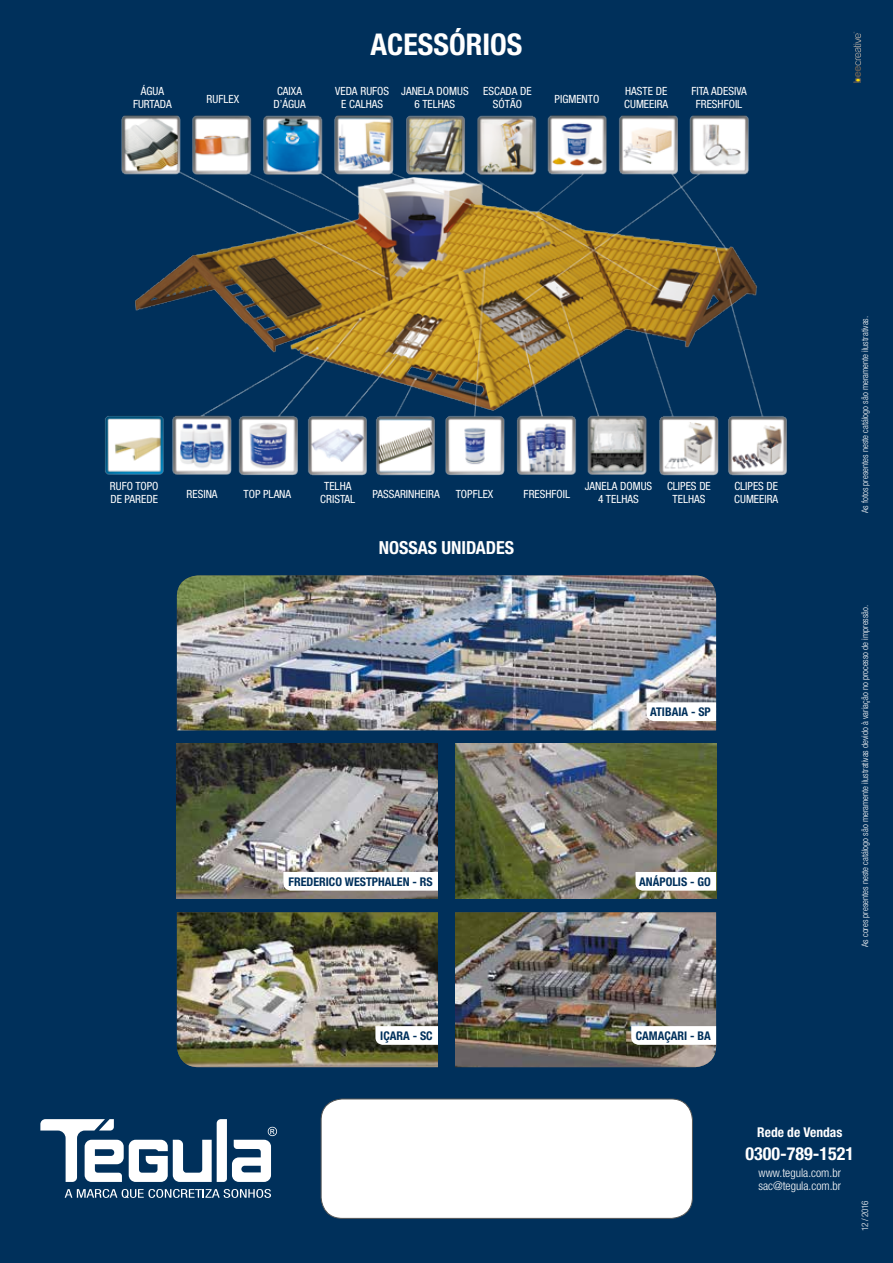
<style>
.page{position:relative;width:893px;height:1263px;background:#00305b}
.page>*{position:absolute;margin:0;border:0;box-sizing:border-box;transform-origin:0 0}
.t1{font:700 condensed 30px "Helvetica Neue";color:#fff}
.t2{font:700 condensed 18px "Helvetica Neue";color:#fff}
.t3{font:700 condensed 13.5px "Helvetica Neue";color:#fff}
.t4{font:700 condensed 12px "Helvetica Neue";color:#00305b}
.t5{font:300 condensed 12px/13.5px "Helvetica Neue";color:#fff}
.t6{font:condensed 11.25px/12.9px "Helvetica Neue";color:#fff;text-align:center}
.t7{font:300 condensed 9px "Helvetica Neue";color:#fff}
</style>
<div class="page">
<svg style="left:65px;top:1189px;width:206px;height:9px"></svg>
<svg style="left:40px;top:1119px;width:237px;height:63px"></svg>
<div style="left:321px;top:1099px;width:371px;height:119px;background:#fff;border-radius:21px"></div>
<div style="left:321px;top:1098px;width:372px;height:121px;border:1px solid #575756;border-radius:21px"></div>
<img style="left:177px;top:575px;width:539px;height:155px">
<img style="left:177px;top:744px;width:261px;height:155px">
<img style="left:455px;top:744px;width:261px;height:155px">
<svg style="left:647px;top:702px;width:69px;height:19px"></svg>
<div style="left:635px;top:872px;width:81px;height:19px;background:#fff"></div>
<div style="left:283px;top:872px;width:155px;height:19px;background:#fff"></div>
<img style="left:455px;top:912px;width:261px;height:155px">
<img style="left:177px;top:912px;width:261px;height:155px">
<svg style="left:853px;top:32px;width:8px;height:51px"></svg>
<img style="left:105px;top:115px;width:682px;height:361px">
<h1 class="t1" style="left:371px;top:26px;width:153px">ACESSÓRIOS</h1>
<p class="t6" style="left:133px;top:85px;width:40px">ÁGUA<br>FURTADA</p>
<p class="t6" style="left:207px;top:92px;width:34px">RUFLEX</p>
<p class="t6" style="left:555px;top:92px;width:46px">PIGMENTO</p>
<p class="t6" style="left:273px;top:85px;width:34px">CAIXA<br>D’ÁGUA</p>
<p class="t6" style="left:335px;top:85px;width:56px">VEDA RUFOS<br>E CALHAS</p>
<p class="t6" style="left:401px;top:85px;width:69px">JANELA DOMUS<br>6 TELHAS</p>
<p class="t6" style="left:483px;top:85px;width:50px">ESCADA DE<br>SÓTÃO</p>
<p class="t6" style="left:624px;top:85px;width:45px;text-align:left">HASTE DE<br>CUMEEIRA</p>
<p class="t6" style="left:691px;top:85px;width:57px">FITA ADESIVA<br>FRESHFOIL</p>
<p class="t6" style="left:110px;top:480px;width:50px;text-align:left">RUFO TOPO<br>DE PAREDE</p>
<p class="t6" style="left:187px;top:488px;width:32px">RESINA</p>
<p class="t6" style="left:244px;top:488px;width:49px">TOP PLANA</p>
<p class="t6" style="left:372px;top:488px;width:69px">PASSARINHEIRA</p>
<p class="t6" style="left:320px;top:480px;width:36px">TELHA<br>CRISTAL</p>
<p class="t6" style="left:456px;top:488px;width:39px">TOPFLEX</p>
<p class="t6" style="left:524px;top:488px;width:48px">FRESHFOIL</p>
<p class="t6" style="left:585px;top:480px;width:69px">JANELA DOMUS<br>4 TELHAS</p>
<h2 class="t2" style="left:379px;top:537px;width:137px">NOSSAS UNIDADES</h2>
<p class="t6" style="left:667px;top:480px;width:45px">CLIPES DE<br>TELHAS</p>
<p class="t6" style="left:734px;top:480px;width:45px;text-align:left">CLIPES DE<br>CUMEEIRA</p>
<p class="t4" style="left:650px;top:705px;width:62px">ATIBAIA - SP</p>
<p class="t4" style="left:288px;top:874px;width:146px">FREDERICO WESTPHALEN - RS</p>
<p class="t4" style="left:639px;top:874px;width:73px">ANÁPOLIS - GO</p>
<p class="t4" style="left:380px;top:1028px;width:54px">IÇARA - SC</p>
<p class="t4" style="left:636px;top:1028px;width:76px">CAMAÇARI - BA</p>
<p class="t7" style="left:860px;top:513px;width:199px;rotate:-90deg">As fotos presentes neste catálogo são meramente ilustrativas.</p>
<p class="t7" style="left:860px;top:947px;width:344px;rotate:-90deg">As cores presentes neste catálogo são meramente ilustrativas devido à variação no processo de impressão.</p>
<p class="t3" style="left:757px;top:1124px;width:87px">Rede de Vendas</p>
<p class="t5" style="left:758px;top:1165px;width:84px">www.tegula.com.br sac@tegula.com.br</p>
<h2 class="t2" style="left:746px;top:1142px;width:110px">0300-789-1521</h2>
<p class="t7" style="left:860px;top:1231px;width:32px;rotate:-90deg">12 / 2016</p>
</div>
